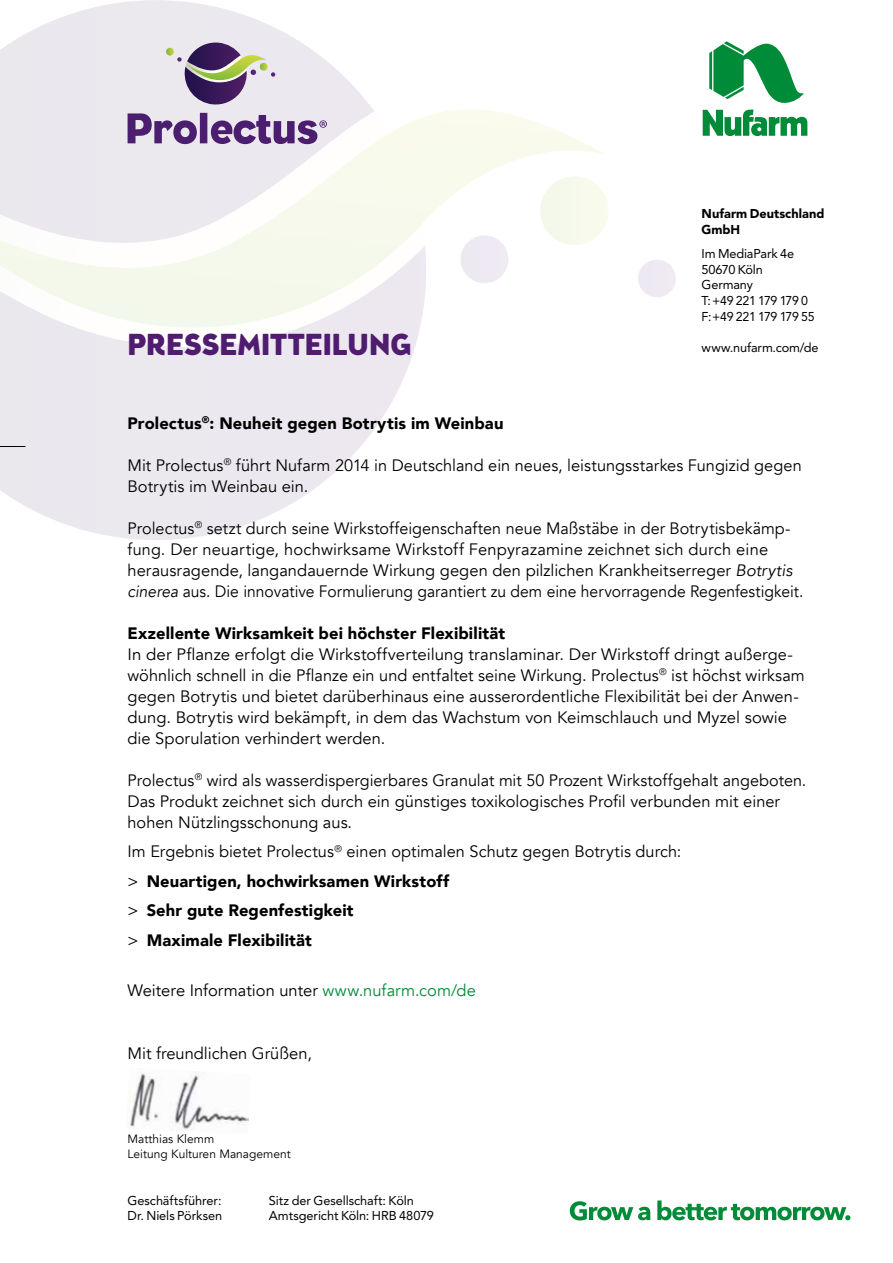
<style>
.page{position:relative;width:893px;height:1263px;background:#fff}
.page>*{position:absolute;margin:0;border:0;box-sizing:border-box;transform-origin:0 0}
.t1{font:900 30px "Brooklyn Samuels Five";color:#4f1c70}
.t2{font:16.5px/21px "Avenir";color:#000}
.t3{font:900 16.5px/29.5px "Avenir";letter-spacing:.01em;color:#000}
.t4{font:12.75px/15.8px "Avenir LT Pro";letter-spacing:-.01em;color:#000}
.t5{font:900 12.75px/15.8px "Avenir LT Pro";color:#000}
.t6{font:12px/14.4px "Avenir";color:#000}
.s1{font-style:italic}
.s2{font-weight:400}
.s3{color:#008b38}
</style>
<div class="page">
<svg style="left:703px;top:41px;width:104px;height:95px"></svg>
<svg style="left:570px;top:1201px;width:80px;height:19px"></svg>
<svg style="left:657px;top:1200px;width:193px;height:20px"></svg>
<svg style="left:0;top:0;width:413px;height:540px"></svg>
<svg style="left:0;top:109px;width:604px;height:245px"></svg>
<svg style="left:461px;top:235px;width:47px;height:48px"></svg>
<svg style="left:638px;top:260px;width:38px;height:37px"></svg>
<svg style="left:540px;top:176px;width:69px;height:69px"></svg>
<svg style="left:166px;top:43px;width:109px;height:62px;background:#a79ea9"></svg>
<svg style="left:128px;top:113px;width:69px;height:31px;background:#9980ad"></svg>
<div style="left:200px;top:113px;width:7px;height:30px;background:#4b1e6f"></div>
<svg style="left:211px;top:115px;width:116px;height:29px;background:#9c84b0"></svg>
<img style="left:130px;top:1072px;width:119px;height:57px">
<h1 class="t1" style="left:128px;top:327px;width:286px">PRESSEMITTEILUNG</h1>
<p class="t5" style="left:702px;top:206px;width:124px">Nufarm Deutschland<br>GmbH</p>
<p class="t4" style="left:702px;top:245px;width:115px">Im MediaPark 4e<br>50670 Köln<br>Germany<br>T:+49 221 179 179 0<br>F:+49 221 179 179 55</p>
<p class="t4" style="left:702px;top:340px;width:118px">www.nufarm.com/de</p>
<p class="t3" style="left:128px;top:408px;width:377px">Prolectus<sup>®</sup>: Neuheit gegen Botrytis im Weinbau</p>
<p class="t2" style="left:128px;top:455px;width:676px">Mit Prolectus<sup>®</sup> führt Nufarm 2014 in Deutschland ein neues, leistungsstarkes Fungizid gegen<br>Botrytis im Weinbau ein.</p>
<p class="t2" style="left:128px;top:518px;width:677px">Prolectus<sup>®</sup> setzt durch seine Wirkstoffeigenschaften neue Maßstäbe in der Botrytisbekämp&shy;fung. Der neuartige, hochwirksame Wirkstoff Fenpyrazamine zeichnet sich durch eine herausragende, langandauernde Wirkung gegen den pilzlichen Krankheitserreger <span class="s1">Botrytis cinerea</span> aus. Die innovative Formulierung garantiert zu dem eine hervorragende Regenfestigkeit.</p>
<p class="t3" style="left:128px;top:618px;width:379px">Exzellente Wirksamkeit bei höchster Flexibilität</p>
<p class="t2" style="left:128px;top:644px;width:679px">In der Pflanze erfolgt die Wirkstoffverteilung translaminar. Der Wirkstoff dringt außerge&shy;wöhnlich schnell in die Pflanze ein und entfaltet seine Wirkung. Prolectus<sup>®</sup> ist höchst wirksam gegen Botrytis und bietet darüberhinaus eine ausserordentliche Flexibilität bei der Anwen&shy;dung. Botrytis wird bekämpft, in dem das Wachstum von Keimschlauch und Myzel sowie die Sporulation verhindert werden.</p>
<p class="t2" style="left:128px;top:770px;width:680px">Prolectus<sup>®</sup> wird als wasserdispergierbares Granulat mit 50 Prozent Wirkstoffgehalt angeboten.<br>Das Produkt zeichnet sich durch ein günstiges toxikologisches Profil verbunden mit einer hohen Nützlingsschonung aus.</p>
<p class="t3" style="left:128px;top:836px;width:555px"><span class="s2">Im Ergebnis bietet Prolectus</span><sup>®</sup> <span class="s2">einen optimalen Schutz gegen Botrytis durch: </span><span class="s2">&gt;</span> Neuartigen, hochwirksamen Wirkstoff<br><span class="s2">&gt;</span> Sehr gute Regenfestigkeit<br><span class="s2">&gt;</span> Maximale Flexibilität</p>
<p class="t2" style="left:128px;top:980px;width:350px">Weitere Information unter <span class="s3">www.nufarm.com/de</span></p>
<p class="t2" style="left:128px;top:1043px;width:186px">Mit freundlichen Grüßen,</p>
<p class="t6" style="left:128px;top:1132px;width:165px">Matthias Klemm<br>Leitung Kulturen Management</p>
<p class="t4" style="left:128px;top:1192px;width:96px">Geschäftsführer:<br>Dr. Niels Pörksen</p>
<p class="t4" style="left:269px;top:1192px;width:167px">Sitz der Gesellschaft: Köln<br>Amtsgericht Köln: HRB 48079</p>
</div>
